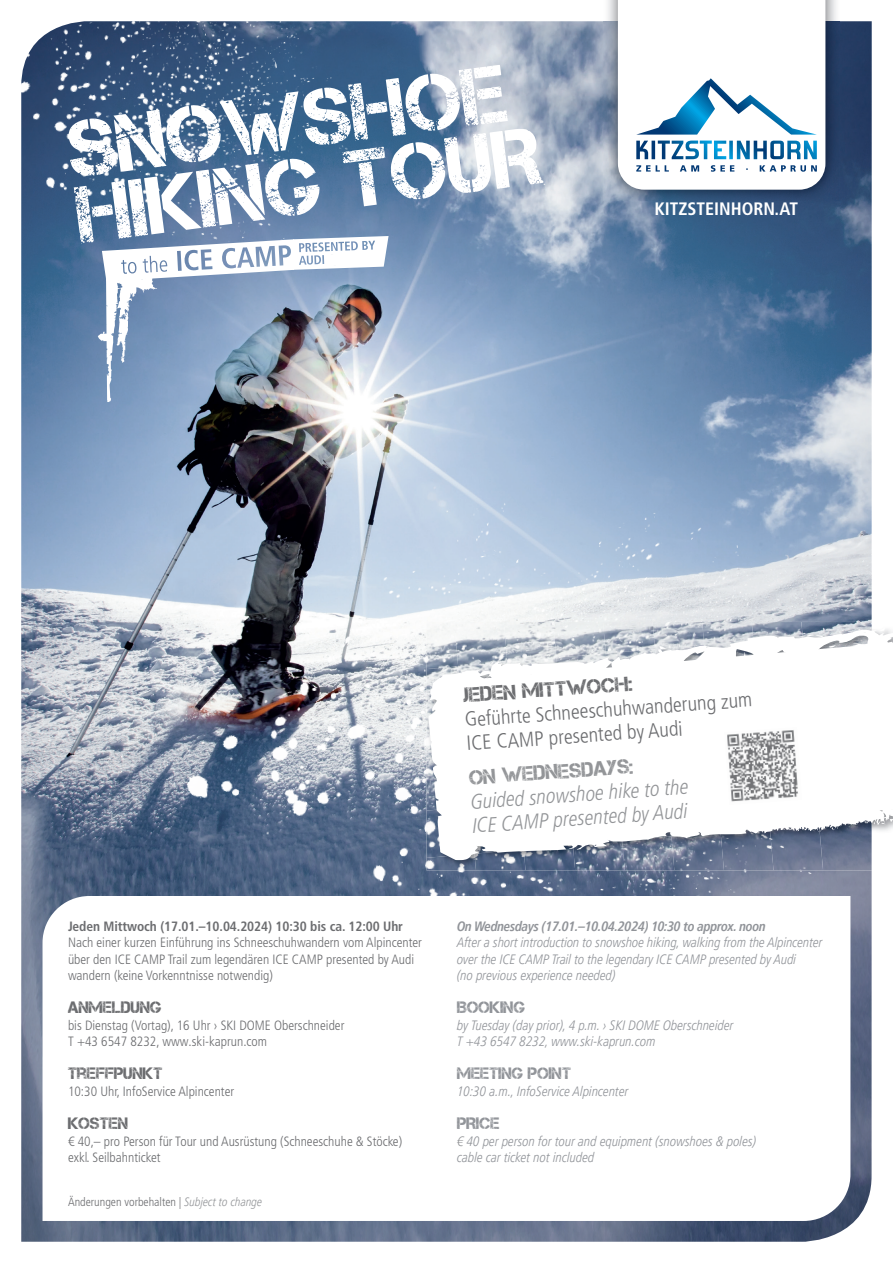
<style>
.page{position:relative;width:893px;height:1263px;background:#fff}
.page>*{position:absolute;margin:0;border:0;box-sizing:border-box;transform-origin:0 0}
.t1{font:81px/66.3px "Captureit";color:#fff}
.t2{font:300 condensed 20.55px/24px "Frutiger LT Pro";color:#6c6d70}
.t3{font:italic 300 condensed 20.55px/24px "Frutiger LT Pro";color:#939598}
.t4{font:20.55px "Captureit";color:#6c6d70}
.t5{font:20.55px "Captureit";color:#939598}
.t6{font:700 condensed 18px "Frutiger LT Pro";color:#fff}
.t7{font:16.5px "Captureit";color:#6c6d70}
.t8{font:16.5px "Captureit";color:#919499}
.t9{font:300 condensed 13.5px/16.5px "Frutiger LT Pro";color:#6c6d70}
.t10{font:italic 300 condensed 13.5px/16.5px "Frutiger LT Pro";color:#919499}
.t11{font:700 condensed 13.5px "Frutiger LT Pro";letter-spacing:-.005em;color:#6c6d70}
.t12{font:italic 700 condensed 13.5px "Frutiger LT Pro";letter-spacing:-.025em;color:#919499}
.t13{font:300 condensed 12px "Frutiger LT Pro";color:#6c6d70}
.s1{font-style:italic;color:#939598}
.s2{color:#939598}
</style>
<div class="page">
<img style="left:21px;top:21px;width:851px;height:1221px">
<img style="left:21px;top:21px;width:352px;height:283px">
<svg style="left:43px;top:896px;width:807px;height:325px"></svg>
<img style="left:164px;top:472px;width:670px;height:573px">
<img style="left:803px;top:622px;width:69px;height:248px">
<img style="left:426px;top:622px;width:28px;height:2px">
<img style="left:454px;top:622px;width:50px;height:2px">
<img style="left:504px;top:622px;width:49px;height:2px">
<img style="left:553px;top:622px;width:50px;height:2px">
<img style="left:603px;top:622px;width:50px;height:2px">
<img style="left:653px;top:622px;width:49px;height:2px">
<img style="left:702px;top:622px;width:50px;height:2px">
<img style="left:752px;top:622px;width:51px;height:2px">
<img style="left:426px;top:865px;width:48px;height:5px">
<img style="left:474px;top:865px;width:50px;height:5px">
<img style="left:524px;top:865px;width:49px;height:5px">
<img style="left:573px;top:865px;width:49px;height:5px">
<img style="left:622px;top:865px;width:49px;height:5px">
<img style="left:671px;top:865px;width:50px;height:5px">
<img style="left:721px;top:865px;width:49px;height:5px">
<img style="left:770px;top:865px;width:53px;height:5px">
<svg style="left:424px;top:624px;width:448px;height:241px"></svg>
<svg style="left:478px;top:686px;width:5px;height:3px"></svg>
<svg style="left:475px;top:814px;width:5px;height:3px"></svg>
<svg style="left:875px;top:629px;width:18px;height:14px"></svg>
<svg style="left:828px;top:645px;width:14px;height:12px"></svg>
<svg style="left:743px;top:651px;width:2px;height:6px"></svg>
<svg style="left:661px;top:672px;width:13px;height:7px"></svg>
<svg style="left:470px;top:718px;width:4px;height:3px"></svg>
<svg style="left:467px;top:755px;width:6px;height:4px"></svg>
<svg style="left:475px;top:786px;width:7px;height:5px"></svg>
<svg style="left:745px;top:804px;width:148px;height:34px"></svg>
<img style="left:604px;top:0;width:235px;height:200px">
<svg style="left:618px;top:0;width:207px;height:190px"></svg>
<img style="left:98px;top:236px;width:291px;height:166px">
<img style="left:724px;top:727px;width:78px;height:78px">
<h1 class="t1" style="left:65px;top:115px;width:469px;rotate:-7deg">SNOWSHOE<br>HIKING TOUR</h1>
<h3 class="t6" style="left:654px;top:198px;width:145px">KITZSTEINHORN.AT</h3>
<h2 class="t4" style="left:463px;top:684px;width:171px;rotate:-4deg">JEDEN MITTWOCH:</h2>
<h2 class="t2" style="left:464px;top:708px;width:289px;rotate:-4deg">Geführte Schneeschuhwanderung zum<br>ICE CAMP presented by Audi</h2>
<h2 class="t5" style="left:468px;top:766px;width:166px;rotate:-4deg">ON WEDNESDAYS:</h2>
<h2 class="t3" style="left:470px;top:790px;width:220px;rotate:-4deg">Guided snowshoe hike to the<br>ICE CAMP presented by Audi</h2>
<p class="t11" style="left:68px;top:918px;width:336px">Jeden Mittwoch (17.01.–10.04.2024) 10:30 bis ca. 12:00 Uhr</p>
<p class="t9" style="left:68px;top:935px;width:356px">Nach einer kurzen Einführung ins Schneeschuhwandern vom Alpincenter über den ICE CAMP Trail zum legendären ICE CAMP presented by Audi wandern (keine Vorkenntnisse notwendig)</p>
<p class="t7" style="left:68px;top:998px;width:95px">ANMELDUNG</p>
<p class="t9" style="left:68px;top:1017px;width:278px">bis Dienstag (Vortag), 16 Uhr › SKI DOME Oberschneider<br>T +43 6547 8232, www.ski-kaprun.com</p>
<p class="t7" style="left:68px;top:1064px;width:96px">TREFFPUNKT</p>
<p class="t9" style="left:68px;top:1083px;width:168px">10:30 Uhr, InfoService Alpincenter</p>
<p class="t7" style="left:68px;top:1114px;width:62px">KOSTEN</p>
<p class="t9" style="left:68px;top:1133px;width:336px">€ 40,– pro Person für Tour und Ausrüstung (Schneeschuhe &amp; Stöcke) exkl. Seilbahnticket</p>
<p class="t13" style="left:68px;top:1195px;width:196px">Änderungen vorbehalten | <span class="s1">Subject to change</span></p>
<p class="t12" style="left:457px;top:918px;width:310px">On Wednesdays (17.01.–10.04.2024) 10:30 to approx. noon</p>
<p class="t10" style="left:457px;top:935px;width:367px">After a short introduction to snowshoe hiking, walking from the Alpincenter over the ICE CAMP Trail to the legendary ICE CAMP presented by Audi<br>(no previous experience needed)</p>
<p class="t8" style="left:457px;top:998px;width:69px">BOOKING</p>
<p class="t10" style="left:457px;top:1017px;width:278px">by Tuesday (day prior), 4 p.m. › SKI DOME Oberschneider<br>T +43 6547 8232, www.ski-kaprun.com</p>
<p class="t8" style="left:457px;top:1064px;width:116px">MEETING POINT</p>
<p class="t10" style="left:457px;top:1083px;width:173px">10:30 a.m., InfoService Alpincenter</p>
<p class="t8" style="left:457px;top:1114px;width:44px">PRICE</p>
<p class="t10" style="left:457px;top:1133px;width:301px"><span class="s2">€</span> 40 per person for tour and equipment (snowshoes &amp; poles) cable car ticket not included</p>
</div>
